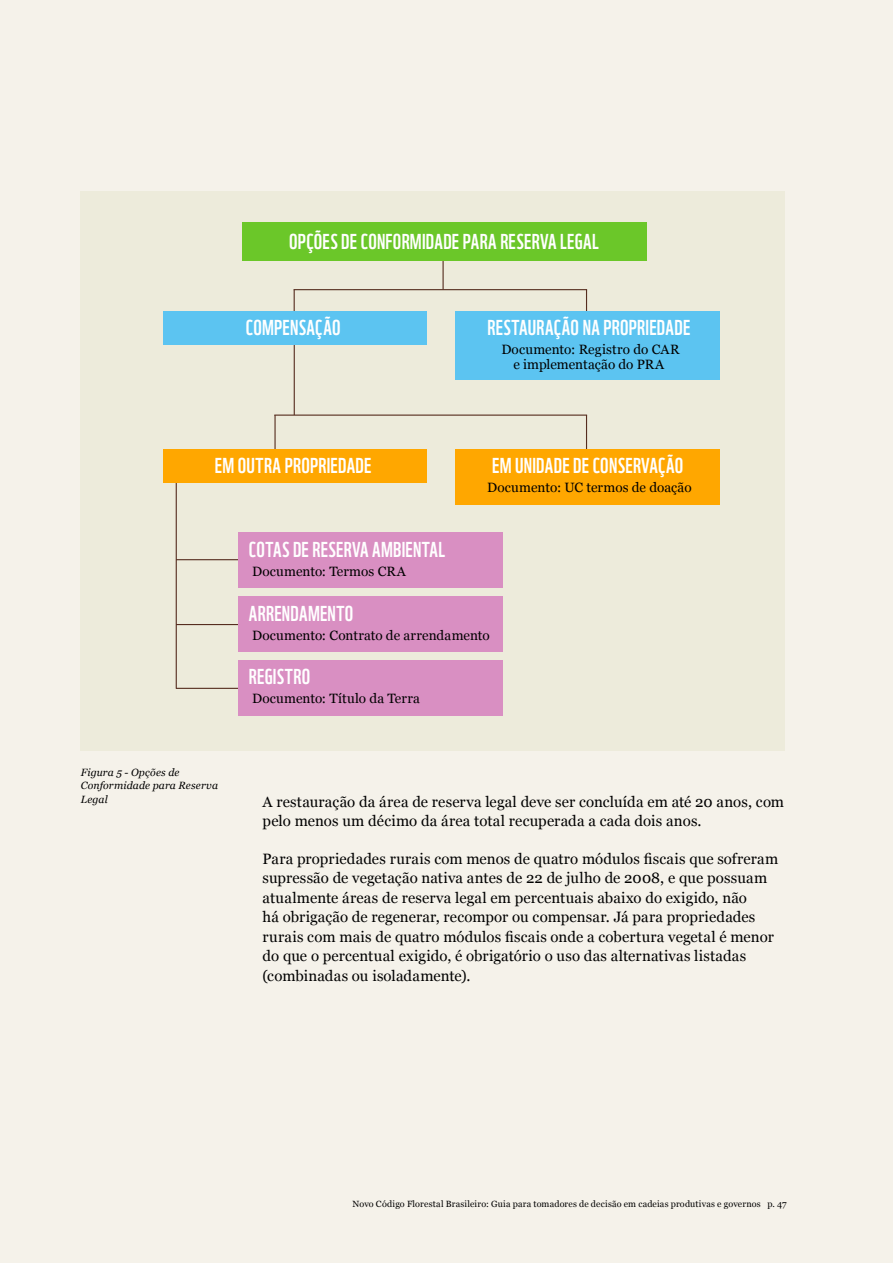
<style>
.page{position:relative;width:893px;height:1263px;background:#f5f2ea}
.page>*{position:absolute;margin:0;border:0;box-sizing:border-box;transform-origin:0 0}
.t1{font:21px "WWF";letter-spacing:.01em;color:#fff}
.t2{font:15px/19.5px "Georgia";letter-spacing:.01em;color:#000}
.t3{font:13.5px/15px "Georgia";color:#000;text-align:center}
.t4{font:italic 10.5px/13.5px "Georgia";letter-spacing:.015em;color:#000}
.t5{font:9px "Georgia";letter-spacing:.02em;color:#000}
</style>
<div class="page">
<div style="left:81px;top:191px;width:704px;height:560px;background:#edebdb"></div>
<hr style="left:442px;top:254px;width:2px;height:36px;background:#562d1f">
<div style="left:242px;top:222px;width:405px;height:39px;background:#6bc729"></div>
<hr style="left:586px;top:290px;width:1px;height:38px;background:#562d1f">
<hr style="left:294px;top:290px;width:1px;height:35px;background:#562d1f">
<div style="left:456px;top:311px;width:264px;height:69px;background:#5cc4f1"></div>
<hr style="left:294px;top:289px;width:293px;height:1px;background:#562d1f">
<hr style="left:294px;top:341px;width:1px;height:74px;background:#562d1f">
<hr style="left:586px;top:415px;width:1px;height:38px;background:#562d1f">
<hr style="left:274px;top:415px;width:2px;height:36px;background:#562d1f">
<hr style="left:274px;top:415px;width:313px;height:1px;background:#562d1f">
<div style="left:163px;top:311px;width:264px;height:34px;background:#5cc4f1"></div>
<div style="left:456px;top:449px;width:264px;height:56px;background:#ffa700"></div>
<hr style="left:176px;top:478px;width:1px;height:211px;background:#562d1f">
<hr style="left:176px;top:559px;width:65px;height:1px;background:#562d1f">
<div style="left:163px;top:449px;width:264px;height:34px;background:#ffa700"></div>
<hr style="left:176px;top:624px;width:65px;height:1px;background:#562d1f">
<hr style="left:176px;top:688px;width:65px;height:1px;background:#562d1f">
<div style="left:238px;top:532px;width:264px;height:56px;background:#d98fc2"></div>
<div style="left:238px;top:596px;width:264px;height:55px;background:#d98fc2"></div>
<div style="left:238px;top:660px;width:264px;height:55px;background:#d98fc2"></div>
<h1 class="t1" style="left:289px;top:225px;width:89px">OPÇÕES DE CONFOR</h1>
<h1 class="t1" style="left:410px;top:225px;width:21px">MIDADE</h1>
<h1 class="t1" style="left:463px;top:225px;width:10px">PARA</h1>
<h1 class="t1" style="left:500px;top:225px;width:100px">RESERVALEGAL</h1>
<h1 class="t1" style="left:246px;top:311px;width:38px">COMPENSAÇÃO</h1>
<h1 class="t1" style="left:215px;top:449px;width:33px">EM OUTRA</h1>
<h1 class="t1" style="left:285px;top:449px;width:9px">PROPRIEDADE</h1>
<h1 class="t1" style="left:487px;top:311px;width:18px">RESTAURAÇÃO</h1>
<h1 class="t1" style="left:583px;top:311px;width:30px">NA PROPRIEDADE</h1>
<p class="t3" style="left:501px;top:341px;width:180px">Documento: Registro do CAR e implementação do PRA</p>
<h1 class="t1" style="left:492px;top:449px;width:41px">EM UNIDADE</h1>
<h1 class="t1" style="left:573px;top:449px;width:36px">DE CONSER</h1>
<h1 class="t1" style="left:641px;top:449px;width:18px">VAÇÃO</h1>
<p class="t3" style="left:487px;top:480px;width:206px">Documento: UC termos de doação</p>
<p class="t4" style="left:81px;top:765px;width:139px">Figura 5 - Opções de<br>Conformidade para Reserva<br>Legal</p>
<h1 class="t1" style="left:249px;top:533px;width:17px">COTAS</h1>
<h1 class="t1" style="left:293px;top:533px;width:29px">DE RESER</h1>
<h1 class="t1" style="left:352px;top:533px;width:50px">VA AMBIENTA</h1>
<h1 class="t1" style="left:438px;top:533px;width:8px">L</h1>
<p class="t3" style="left:252px;top:564px;width:155px">Documento: Termos CRA</p>
<h1 class="t1" style="left:249px;top:597px;width:19px">ARRENDA</h1>
<h1 class="t1" style="left:308px;top:597px;width:22px">MENTO</h1>
<p class="t3" style="left:252px;top:627px;width:239px">Documento: Contrato de arrendamento</p>
<h1 class="t1" style="left:249px;top:660px;width:17px">REGISTRO</h1>
<p class="t3" style="left:252px;top:690px;width:169px">Documento: Título da Terra</p>
<p class="t2" style="left:263px;top:791px;width:523px">A restauração da área de reserva legal deve ser concluída em até 20 anos, com pelo menos um décimo da área total recuperada a cada dois anos.</p>
<p class="t2" style="left:263px;top:848px;width:517px">Para propriedades rurais com menos de quatro módulos fiscais que sofreram supressão de vegetação nativa antes de 22 de julho de 2008, e que possuam atualmente áreas de reserva legal em percentuais abaixo do exigido, não<br>há obrigação de regenerar, recompor ou compensar. Já para propriedades rurais com mais de quatro módulos fiscais onde a cobertura vegetal é menor do que o percentual exigido, é obrigatório o uso das alternativas listadas (combinadas ou isoladamente).</p>
<p class="t5" style="left:352px;top:1197px;width:436px">Novo Código Florestal Brasileiro: Guia para tomadores de decisão em cadeias produtivas e governos p. 47</p>
</div>
